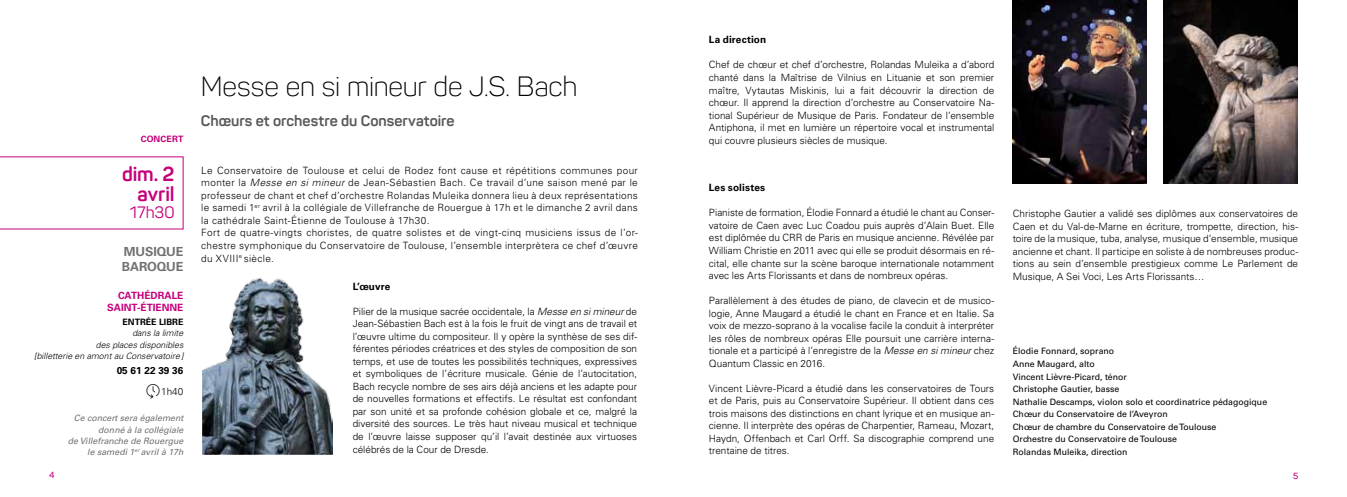
<style>
.page{position:relative;width:1347px;height:497px;background:#fff}
.page>*{position:absolute;margin:0;border:0;box-sizing:border-box;transform-origin:0 0}
.t1{font:300 27.5px "Panton";letter-spacing:-.005em;color:#000}
.t2{font:700 20px/20px "Panton";letter-spacing:-.01em;color:#c5007b;text-align:right}
.t3{font:16.25px "Panton";color:#c5007b}
.t4{font:700 15px "Panton";color:#58585a}
.t5{font:700 12.5px/15px "Univers";letter-spacing:-.01em;color:#707172}
.t6{font:300 10px/12.5px "Univers";letter-spacing:.025em;color:#000;text-align:justify}
.t7{font:700 10px "Univers";letter-spacing:.01em;color:#000}
.t8{font:700 10px/12.5px "Univers";color:#c5007b}
.t9{font:8.75px/12.5px "Univers";color:#000}
.t10{font:italic 8.75px/11.2px "Univers";color:#707172;text-align:right}
.t11{font:italic 300 8.75px/11.2px "Univers";color:#000;text-align:right}
.t12{font:700 8.75px "Univers";color:#000}
.t13{font:700 8.75px "Univers";letter-spacing:.015em;color:#c5007b}
.t14{font:600 8.75px "Panton";color:#c5007b}
.s1{font-style:italic}
</style>
<div class="page">
<svg style="left:0;top:156px;width:183px;height:73px"></svg>
<img style="left:202px;top:277px;width:131px;height:177px">
<img style="left:1012px;top:0;width:134px;height:184px">
<img style="left:1163px;top:0;width:134px;height:184px">
<p class="t13" style="left:141px;top:134px;width:44px">CONCERT</p>
<h2 class="t2" style="left:122px;top:163px;width:54px">dim. 2 avril</h2>
<h3 class="t3" style="left:130px;top:202px;width:46px">17h30</h3>
<p class="t5" style="left:122px;top:244px;width:54px">MUSIQUE<br>BAROQUE</p>
<p class="t8" style="left:107px;top:289px;width:71px;text-indent:11px">CATHÉDRALE<br>SAINT-ÉTIENNE</p>
<p class="t12" style="left:123px;top:316px;width:61px">ENTRÉE LIBRE</p>
<p class="t11" style="left:34px;top:327px;width:151px">dans la limite<br>des places disponibles<br>[billetterie en amont au Conservatoire]</p>
<p class="t7" style="left:117px;top:364px;width:68px">05 61 22 39 36</p>
<p class="t6" style="left:161px;top:385px;width:24px">1h40</p>
<p class="t10" style="left:68px;top:412px;width:117px">Ce concert sera également donné à la collégiale<br>de Villefranche de Rouergue le samedi 1<sup>er</sup> avril à 17h</p>
<h1 class="t1" style="left:201px;top:70px;width:378px">Messe en si mineur de J.S. Bach</h1>
<h3 class="t4" style="left:201px;top:111px;width:255px">Chœurs et orchestre du Conservatoire</h3>
<p class="t6" style="left:201px;top:164px;width:438px;text-align:left">Le Conservatoire de Toulouse et celui de Rodez font cause et répétitions communes pour monter la <span class="s1">Messe en si mineur</span> de Jean-Sébastien Bach. Ce travail d’une saison mené par le professeur de chant et chef d’orchestre Rolandas Muleika donnera lieu à deux représentations le samedi 1<sup>er</sup> avril à la collégiale de Villefranche de Rouergue à 17h et le dimanche 2 avril dans la cathédrale Saint-Étienne de Toulouse à 17h30.<br>Fort de quatre-vingts choristes, de quatre solistes et de vingt-cinq musiciens issus de l’or&shy;chestre symphonique du Conservatoire de Toulouse, l’ensemble interprètera ce chef d’œuvre du XVIII<sup>e</sup> siècle.</p>
<p class="t7" style="left:353px;top:280px;width:39px">L’ŒUVRE</p>
<p class="t6" style="left:353px;top:304px;width:286px">Pilier de la musique sacrée occidentale, la <span class="s1">Messe en si mineur</span> de Jean-Sébastien Bach est à la fois le fruit de vingt ans de travail et l’œuvre ultime du compositeur. Il y opère la synthèse de ses dif&shy;férentes périodes créatrices et des styles de composition de son temps, et use de toutes les possibilités techniques, expressives et symboliques de l’écriture musicale. Génie de l’autocitation, Bach recycle nombre de ses airs déjà anciens et les adapte pour de nouvelles formations et effectifs. Le résultat est confondant par son unité et sa profonde cohésion globale et ce, malgré la diversité des sources. Le très haut niveau musical et technique de l’œuvre laisse supposer qu’il l’avait destinée aux virtuoses célébrés de la Cour de Dresde.</p>
<p class="t7" style="left:709px;top:34px;width:59px">LA DIRECTION</p>
<p class="t6" style="left:709px;top:59px;width:287px">Chef de chœur et chef d’orchestre, Rolandas Muleika a d’abord chanté dans la Maîtrise de Vilnius en Lituanie et son premier maître, Vytautas Miskinis, lui a fait découvrir la direction de chœur. Il apprend la direction d’orchestre au Conservatoire Na&shy;tional Supérieur de Musique de Paris. Fondateur de l’ensemble Antiphona, il met en lumière un répertoire vocal et instrumental qui couvre plusieurs siècles de musique.</p>
<p class="t7" style="left:709px;top:182px;width:58px">LES SOLISTES</p>
<p class="t6" style="left:709px;top:206px;width:287px">Pianiste de formation, Élodie Fonnard a étudié le chant au Conser&shy;vatoire de Caen avec Luc Coadou puis auprès d’Alain Buet. Elle est diplômée du CRR de Paris en musique ancienne. Révélée par William Christie en 2011 avec qui elle se produit désormais en ré&shy;cital, elle chante sur la scène baroque internationale notamment avec les Arts Florissants et dans de nombreux opéras.</p>
<p class="t6" style="left:709px;top:294px;width:287px">Parallèlement à des études de piano, de clavecin et de musico&shy;logie, Anne Maugard a étudié le chant en France et en Italie. Sa voix de mezzo-soprano à la vocalise facile la conduit à interpréter les rôles de nombreux opéras Elle poursuit une carrière interna&shy;tionale et a participé à l’enregistre de la <span class="s1">Messe en si mineur</span> chez Quantum Classic en 2016.</p>
<p class="t6" style="left:709px;top:381px;width:287px">Vincent Lièvre-Picard a étudié dans les conservatoires de Tours et de Paris, puis au Conservatoire Supérieur. Il obtient dans ces trois maisons des distinctions en chant lyrique et en musique an&shy;cienne. Il interprète des opéras de Charpentier, Rameau, Mozart, Haydn, Offenbach et Carl Orff. Sa discographie comprend une trentaine de titres.</p>
<p class="t6" style="left:1012px;top:207px;width:287px">Christophe Gautier a validé ses diplômes aux conservatoires de Caen et du Val-de-Marne en écriture, trompette, direction, his&shy;toire de la musique, tuba, analyse, musique d’ensemble, musique ancienne et chant. Il participe en soliste à de nombreuses produc&shy;tions au sein d’ensemble prestigieux comme Le Parlement de Musique, A Sei Voci, Les Arts Florissants…</p>
<p class="t9" style="left:1012px;top:345px;width:256px">Élodie Fonnard, soprano<br>Anne Maugard, alto<br>Vincent Lièvre-Picard, ténor<br>Christophe Gautier, basse<br>Nathalie Descamps, violon solo et coordinatrice pédagogique Chœur du Conservatoire de l’Aveyron<br>Chœur de chambre du Conservatoire de Toulouse<br>Orchestre du Conservatoire de Toulouse<br>Rolandas Muleika, direction</p>
<p class="t14" style="left:49px;top:469px;width:7px">4</p>
<p class="t14" style="left:1292px;top:470px;width:7px">5</p>
</div>
